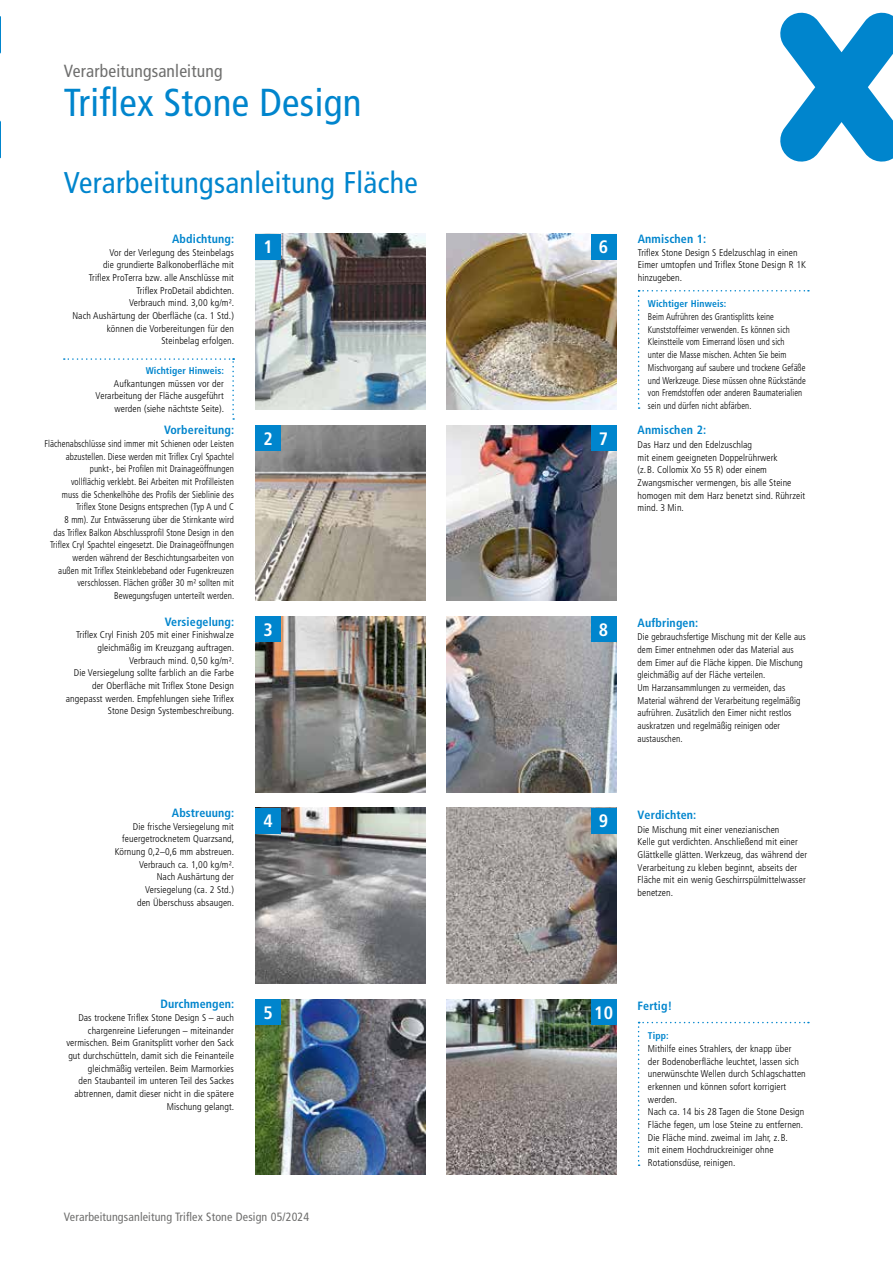
<style>
.page{position:relative;width:893px;height:1263px;background:#fff}
.page>*{position:absolute;margin:0;border:0;box-sizing:border-box;transform-origin:0 0}
.t1{font:condensed 39px "Frutiger LT Pro";letter-spacing:.01em;color:#0085cd}
.t2{font:condensed 30px "Frutiger LT Pro";letter-spacing:.01em;color:#0085cd}
.t3{font:700 condensed 18px "Frutiger LT Pro";color:#fff}
.t4{font:condensed 17.55px "Frutiger LT Pro";letter-spacing:.01em;color:#6f6f6e}
.t5{font:700 condensed 12px "Frutiger LT Pro";letter-spacing:.01em;color:#0085cd}
.t6{font:condensed 12px "Frutiger LT Pro";letter-spacing:.01em;color:#6f6f6e}
.t7{font:300 condensed 9.75px/12.8px "Frutiger LT Pro";letter-spacing:.01em;color:#000;text-align:right}
.t8{font:300 condensed 9.75px/12.8px "Frutiger LT Pro";letter-spacing:.01em;color:#000;text-align:right;scale:.92 1}
.t9{font:300 condensed 9.75px/12.8px "Frutiger LT Pro";letter-spacing:.01em;color:#000;scale:.95 1}
.t10{font:300 condensed 9.75px/12.8px "Frutiger LT Pro";letter-spacing:.01em;color:#000;scale:.9 1}
.t11{font:700 condensed 9.75px "Frutiger LT Pro";letter-spacing:.01em;color:#0085cd}
</style>
<div class="page">
<svg style="left:780px;top:13px;width:113px;height:149px"></svg>
<svg style="left:0;top:16px;width:1px;height:143px"></svg>
<img style="left:255px;top:425px;width:170px;height:176px">
<img style="left:446px;top:808px;width:171px;height:175px">
<img style="left:446px;top:234px;width:171px;height:175px">
<img style="left:255px;top:617px;width:170px;height:175px">
<img style="left:446px;top:425px;width:171px;height:176px">
<img style="left:255px;top:808px;width:170px;height:175px">
<img style="left:255px;top:999px;width:170px;height:176px">
<img style="left:446px;top:616px;width:171px;height:176px">
<div style="left:255px;top:425px;width:26px;height:26px;background:#0085cd"></div>
<div style="left:591px;top:234px;width:26px;height:25px;background:#0085cd"></div>
<div style="left:255px;top:617px;width:26px;height:25px;background:#0085cd"></div>
<div style="left:591px;top:425px;width:26px;height:26px;background:#0085cd"></div>
<div style="left:255px;top:808px;width:26px;height:25px;background:#0085cd"></div>
<div style="left:255px;top:999px;width:26px;height:26px;background:#0085cd"></div>
<div style="left:591px;top:808px;width:26px;height:25px;background:#0085cd"></div>
<div style="left:591px;top:617px;width:26px;height:25px;background:#0085cd"></div>
<svg style="left:638px;top:290px;width:171px;height:119px"></svg>
<img style="left:446px;top:999px;width:171px;height:176px">
<div style="left:591px;top:999px;width:26px;height:26px;background:#0085cd"></div>
<img style="left:255px;top:234px;width:170px;height:175px">
<svg style="left:64px;top:358px;width:170px;height:62px"></svg>
<div style="left:255px;top:234px;width:26px;height:25px;background:#0085cd"></div>
<svg style="left:638px;top:1022px;width:171px;height:144px"></svg>
<h3 class="t4" style="left:64px;top:61px;width:160px">Verarbeitungsanleitung</h3>
<h1 class="t1" style="left:64px;top:80px;width:299px">Triflex Stone Design</h1>
<h2 class="t2" style="left:64px;top:165px;width:356px">Verarbeitungsanleitung Fläche</h2>
<p class="t5" style="left:172px;top:232px;width:64px">Abdichtung:</p>
<p class="t7" style="left:72px;top:246px;width:163px">Vor der Verlegung des Steinbelags<br>die grundierte Balkonoberfläche mit<br>Triflex ProTerra bzw. alle Anschlüsse mit Triflex ProDetail abdichten.<br>Verbrauch mind. 3,00 kg/m².<br>Nach Aushärtung der Oberfläche (ca. 1 Std.) können die Vorbereitungen für den Steinbelag erfolgen.</p>
<p class="t11" style="left:146px;top:365px;width:80px">Wichtiger Hinweis:</p>
<p class="t7" style="left:96px;top:377px;width:130px">Aufkantungen müssen vor der<br>Verarbeitung der Fläche ausgeführt werden (siehe nächtste Seite).</p>
<p class="t5" style="left:164px;top:423px;width:72px">Vorbereitung:</p>
<p class="t8" style="left:44px;top:437px;width:208px">Flächenabschlüsse sind immer mit Schienen oder Leisten abzustellen. Diese werden mit Triflex Cryl Spachtel punkt-, bei Profilen mit Drainageöffnungen<br>vollflächig verklebt. Bei Arbeiten mit Profilleisten<br>muss die Schenkelhöhe des Profils der Sieblinie des Triflex Stone Designs entsprechen (Typ A und C<br>8 mm). Zur Entwässerung über die Stirnkante wird<br>das Triflex Balkon Abschlussprofil Stone Design in den Triflex Cryl Spachtel eingesetzt. Die Drainageöffnungen werden während der Beschichtungsarbeiten von<br>außen mit Triflex Steinklebeband oder Fugenkreuzen verschlossen. Flächen größer 30 m² sollten mit Bewegungsfugen unterteilt werden.</p>
<p class="t5" style="left:165px;top:614px;width:71px">Versiegelung:</p>
<p class="t7" style="left:66px;top:629px;width:170px">Triflex Cryl Finish 205 mit einer Finishwalze gleichmäßig im Kreuzgang auftragen.<br>Verbrauch mind. 0,50 kg/m².<br>Die Versiegelung sollte farblich an die Farbe der Oberfläche mit Triflex Stone Design angepasst werden. Empfehlungen siehe Triflex Stone Design Systembeschreibung.</p>
<h3 class="t3" style="left:263px;top:236px;width:11px">1</h3>
<h3 class="t3" style="left:263px;top:428px;width:11px">2</h3>
<h3 class="t3" style="left:263px;top:619px;width:11px">3</h3>
<p class="t5" style="left:172px;top:806px;width:64px">Abstreuung:</p>
<p class="t7" style="left:115px;top:820px;width:121px">Die frische Versiegelung mit feuergetrocknetem Quarzsand,<br>Körnung 0,2–0,6 mm abstreuen.<br>Verbrauch ca. 1,00 kg/m².<br>Nach Aushärtung der<br>Versiegelung (ca. 2 Std.)<br>den Überschuss absaugen.</p>
<h3 class="t3" style="left:263px;top:810px;width:11px">4</h3>
<p class="t5" style="left:160px;top:997px;width:75px">Durchmengen:</p>
<p class="t7" style="left:66px;top:1011px;width:169px">Das trockene Triflex Stone Design S – auch chargenreine Lieferungen – miteinander vermischen. Beim Granitsplitt vorher den Sack gut durchschütteln, damit sich die Feinanteile gleichmäßig verteilen. Beim Marmorkies<br>den Staubanteil im unteren Teil des Sackes abtrennen, damit dieser nicht in die spätere Mischung gelangt.</p>
<h3 class="t3" style="left:263px;top:1002px;width:11px">5</h3>
<p class="t6" style="left:64px;top:1210px;width:247px">Verarbeitungsanleitung Triflex Stone Design 05/2024</p>
<h3 class="t3" style="left:599px;top:236px;width:11px">6</h3>
<h3 class="t3" style="left:599px;top:428px;width:11px">7</h3>
<p class="t5" style="left:638px;top:232px;width:70px">Anmischen 1:</p>
<p class="t7" style="left:638px;top:246px;width:170px;text-align:left">Triflex Stone Design S Edelzuschlag in einen<br>Eimer umtopfen und Triflex Stone Design R 1K hinzugeben.</p>
<p class="t11" style="left:648px;top:298px;width:80px">Wichtiger Hinweis:</p>
<p class="t10" style="left:648px;top:310px;width:177px">Beim Aufrühren des Grantisplitts keine Kunststoffeimer verwenden. Es können sich Kleinstteile vom Eimerrand lösen und sich<br>unter die Masse mischen. Achten Sie beim Mischvorgang auf saubere und trockene Gefäße und Werkzeuge. Diese müssen ohne Rückstände von Fremdstoffen oder anderen Baumaterialien sein und dürfen nicht abfärben.</p>
<p class="t5" style="left:638px;top:423px;width:70px">Anmischen 2:</p>
<p class="t7" style="left:638px;top:438px;width:169px;text-align:left">Das Harz und den Edelzuschlag<br>mit einem geeigneten Doppelrührwerk<br>(z.B. Collomix Xo 55 R) oder einem Zwangsmischer vermengen, bis alle Steine homogen mit dem Harz benetzt sind. Rührzeit mind. 3 Min.</p>
<h3 class="t3" style="left:599px;top:619px;width:11px">8</h3>
<h3 class="t3" style="left:599px;top:810px;width:11px">9</h3>
<p class="t5" style="left:638px;top:615px;width:62px">Aufbringen:</p>
<p class="t9" style="left:638px;top:631px;width:179px">Die gebrauchsfertige Mischung mit der Kelle aus dem Eimer entnehmen oder das Material aus dem Eimer auf die Fläche kippen. Die Mischung gleichmäßig auf der Fläche verteilen.<br>Um Harzansammlungen zu vermeiden, das Material während der Verarbeitung regelmäßig aufrühren. Zusätzlich den Eimer nicht restlos auskratzen und regelmäßig reinigen oder austauschen.</p>
<p class="t5" style="left:638px;top:808px;width:60px">Verdichten:</p>
<p class="t7" style="left:638px;top:823px;width:171px;text-align:left">Die Mischung mit einer venezianischen<br>Kelle gut verdichten. Anschließend mit einer Glättkelle glätten. Werkzeug, das während der Verarbeitung zu kleben beginnt, abseits der Fläche mit ein wenig Geschirrspülmittelwasser benetzen.</p>
<h3 class="t3" style="left:594px;top:1002px;width:20px">10</h3>
<p class="t5" style="left:638px;top:999px;width:36px">Fertig!</p>
<p class="t11" style="left:648px;top:1030px;width:22px">Tipp:</p>
<p class="t7" style="left:648px;top:1042px;width:159px;text-align:left">Mithilfe eines Strahlers, der knapp über<br>der Bodenoberfläche leuchtet, lassen sich unerwünschte Wellen durch Schlagschatten erkennen und können sofort korrigiert werden.<br>Nach ca. 14 bis 28 Tagen die Stone Design Fläche fegen, um lose Steine zu entfernen.<br>Die Fläche mind. zweimal im Jahr, z.B.<br>mit einem Hochdruckreiniger ohne Rotationsdüse, reinigen.</p>
</div>
